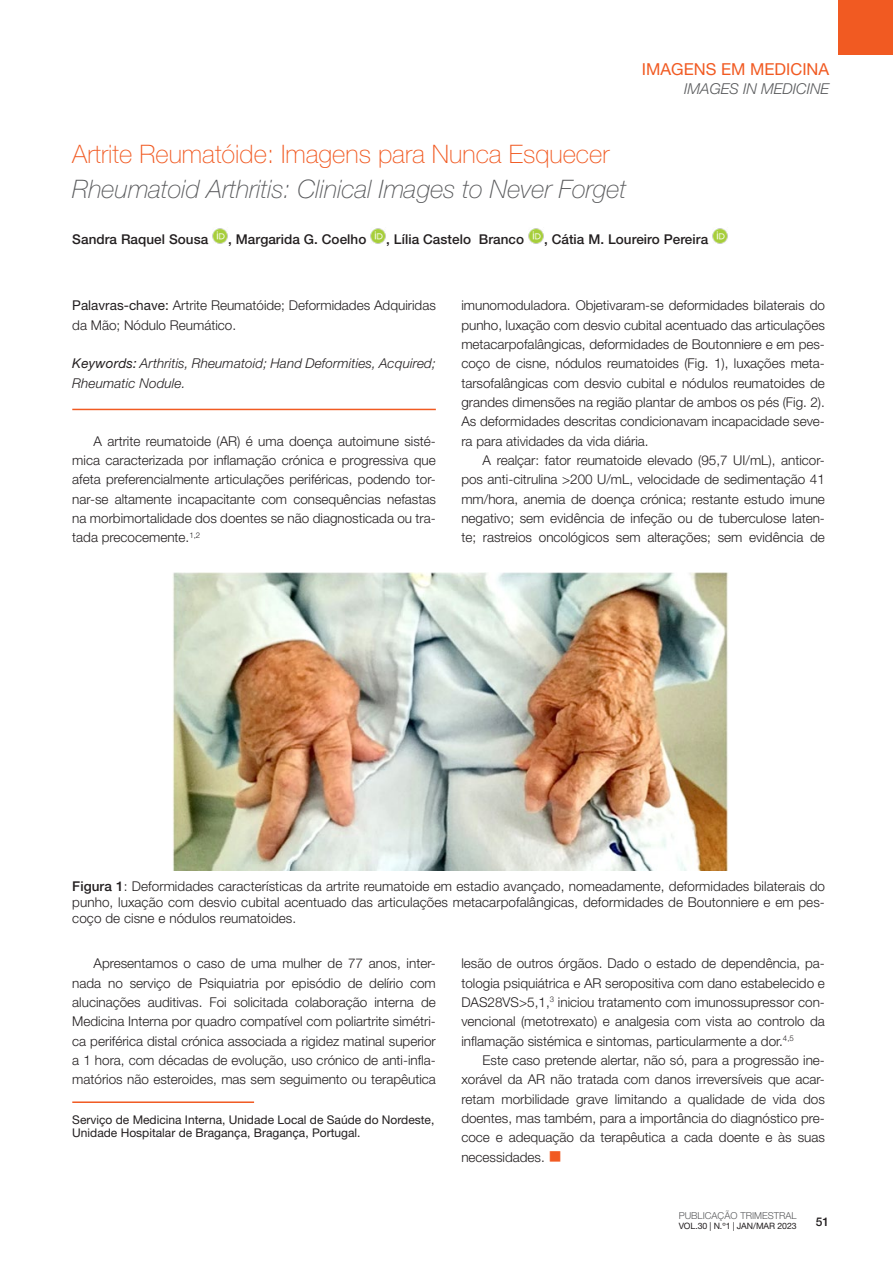
<style>
.page{position:relative;width:893px;height:1263px;background:#fff}
.page>*{position:absolute;margin:0;border:0;box-sizing:border-box;transform-origin:0 0}
.t1{font:italic 100 25.5px "Helvetica Neue LT Std";color:#58595b}
.t2{font:100 25.5px "Helvetica Neue LT Std";color:#f15a22}
.t3{font:16.5px "Helvetica Neue LT Std";color:#f15a22}
.t4{font:italic 300 15px "Helvetica Neue LT Std";color:#58595b}
.t5{font:300 13.5px/19.4px "Helvetica Neue LT Std";color:#231f20;text-align:justify}
.t6{font:500 13.5px "Helvetica Neue LT Std";letter-spacing:.005em;color:#231f20}
.t7{font:italic 300 13.5px/19.4px "Helvetica Neue LT Std";letter-spacing:.01em;color:#231f20}
.t8{font:12px/13.5px "Helvetica Neue LT Std";color:#231f20}
.t9{font:500 12px "Helvetica Neue LT Std";color:#231f20}
.t10{font:300 9.6px "Helvetica Neue LT Std";color:#58595b}
.t11{font:8.7px "Helvetica Neue LT Std";letter-spacing:-.005em;color:#231f20}
.s1{font-weight:400}
.s2{font-weight:500}
.s3{color:#f15a22}
</style>
<div class="page">
<div style="left:838px;top:0;width:55px;height:55px;background:#f15a22"></div>
<hr style="left:72px;top:1101px;width:182px;height:2px;background:#f15a22">
<img style="left:212px;top:228px;width:16px;height:16px">
<img style="left:370px;top:228px;width:16px;height:16px">
<img style="left:528px;top:228px;width:16px;height:16px">
<img style="left:712px;top:228px;width:16px;height:16px">
<hr style="left:72px;top:409px;width:364px;height:1px;background:#f15a22">
<img style="left:173px;top:573px;width:556px;height:298px">
<p class="t3" style="left:642px;top:59px;width:189px">IMAGENS EM MEDICINA</p>
<p class="t4" style="left:684px;top:80px;width:147px">IMAGES IN MEDICINE</p>
<h1 class="t2" style="left:72px;top:139px;width:539px">Artrite Reumatóide: Imagens para Nunca Esquecer</h1>
<h1 class="t1" style="left:72px;top:174px;width:556px">Rheumatoid Arthritis: Clinical Images to Never Forget</h1>
<p class="t6" style="left:72px;top:231px;width:138px">Sandra Raquel Sousa</p>
<p class="t6" style="left:228px;top:231px;width:140px">, Margarida G. Coelho</p>
<p class="t6" style="left:386px;top:231px;width:139px">, Lília Castelo Branco</p>
<p class="t6" style="left:544px;top:231px;width:166px">, Cátia M. Loureiro Pereira</p>
<p class="t5" style="left:72px;top:295px;width:365px"><span class="s1">Palavras-chave:</span> Artrite Reumatóide; Deformidades Adquiridas da Mão; Nódulo Reumático.</p>
<p class="t7" style="left:72px;top:354px;width:365px"><span class="s1">Keywords:</span> Arthritis, Rheumatoid; Hand Deformities, Acquired;<br>Rheumatic Nodule.</p>
<p class="t5" style="left:72px;top:431px;width:365px;text-indent:21px">A artrite reumatoide (AR) é uma doença autoimune sisté&shy;mica caracterizada por inflamação crónica e progressiva que afeta preferencialmente articulações periféricas, podendo tor&shy;nar-se altamente incapacitante com consequências nefastas na morbimortalidade dos doentes se não diagnosticada ou tra&shy;tada precocemente.<sup>1,2</sup></p>
<p class="t5" style="left:461px;top:295px;width:365px">imunomoduladora. Objetivaram-se deformidades bilaterais do punho, luxação com desvio cubital acentuado das articulações metacarpofalângicas, deformidades de Boutonniere e em pes&shy;coço de cisne, nódulos reumatoides (Fig. 1), luxações meta&shy;tarsofalângicas com desvio cubital e nódulos reumatoides de grandes dimensões na região plantar de ambos os pés (Fig. 2).<br>As deformidades descritas condicionavam incapacidade seve&shy;ra para atividades da vida diária.</p>
<p class="t5" style="left:461px;top:450px;width:365px;text-indent:21px">A realçar: fator reumatoide elevado (95,7 UI/mL), anticor&shy;pos anti-citrulina &gt;200 U/mL, velocidade de sedimentação 41 mm/hora, anemia de doença crónica; restante estudo imune negativo; sem evidência de infeção ou de tuberculose laten&shy;te; rastreios oncológicos sem alterações; sem evidência de</p>
<p class="t5" style="left:72px;top:878px;width:754px;line-height:16.2px"><span class="s2">Figura 1</span>: Deformidades características da artrite reumatoide em estadio avançado, nomeadamente, deformidades bilaterais do punho, luxação com desvio cubital acentuado das articulações metacarpofalângicas, deformidades de Boutonniere e em pes&shy;coço de cisne e nódulos reumatoides.</p>
<p class="t5" style="left:72px;top:953px;width:365px;text-indent:21px">Apresentamos o caso de uma mulher de 77 anos, inter&shy;nada no serviço de Psiquiatria por episódio de delírio com alucinações auditivas. Foi solicitada colaboração interna de Medicina Interna por quadro compatível com poliartrite simétri&shy;ca periférica distal crónica associada a rigidez matinal superior a 1 hora, com décadas de evolução, uso crónico de anti-infla&shy;matórios não esteroides, mas sem seguimento ou terapêutica</p>
<p class="t8" style="left:72px;top:1112px;width:364px">Serviço de Medicina Interna, Unidade Local de Saúde do Nordeste,<br>Unidade Hospitalar de Bragança, Bragança, Portugal.</p>
<p class="t5" style="left:461px;top:953px;width:365px">lesão de outros órgãos. Dado o estado de dependência, pa&shy;tologia psiquiátrica e AR seropositiva com dano estabelecido e DAS28VS&gt;5,1,<sup>3</sup> iniciou tratamento com imunossupressor con&shy;vencional (metotrexato) e analgesia com vista ao controlo da inflamação sistémica e sintomas, particularmente a dor.<sup>4,5</sup></p>
<p class="t5" style="left:461px;top:1050px;width:365px;text-indent:21px">Este caso pretende alertar, não só, para a progressão ine&shy;xorável da AR não tratada com danos irreversíveis que acar&shy;retam morbilidade grave limitando a qualidade de vida dos doentes, mas também, para a importância do diagnóstico pre&shy;coce e adequação da terapêutica a cada doente e às suas necessidades. <span class="s3">■</span></p>
<p class="t10" style="left:679px;top:1209px;width:120px">PUBLICAÇÃO TRIMESTRAL</p>
<p class="t11" style="left:679px;top:1221px;width:120px">VOL.30 | N.º1 | JAN/MAR 2023</p>
<p class="t9" style="left:816px;top:1215px;width:15px">51</p>
</div>
